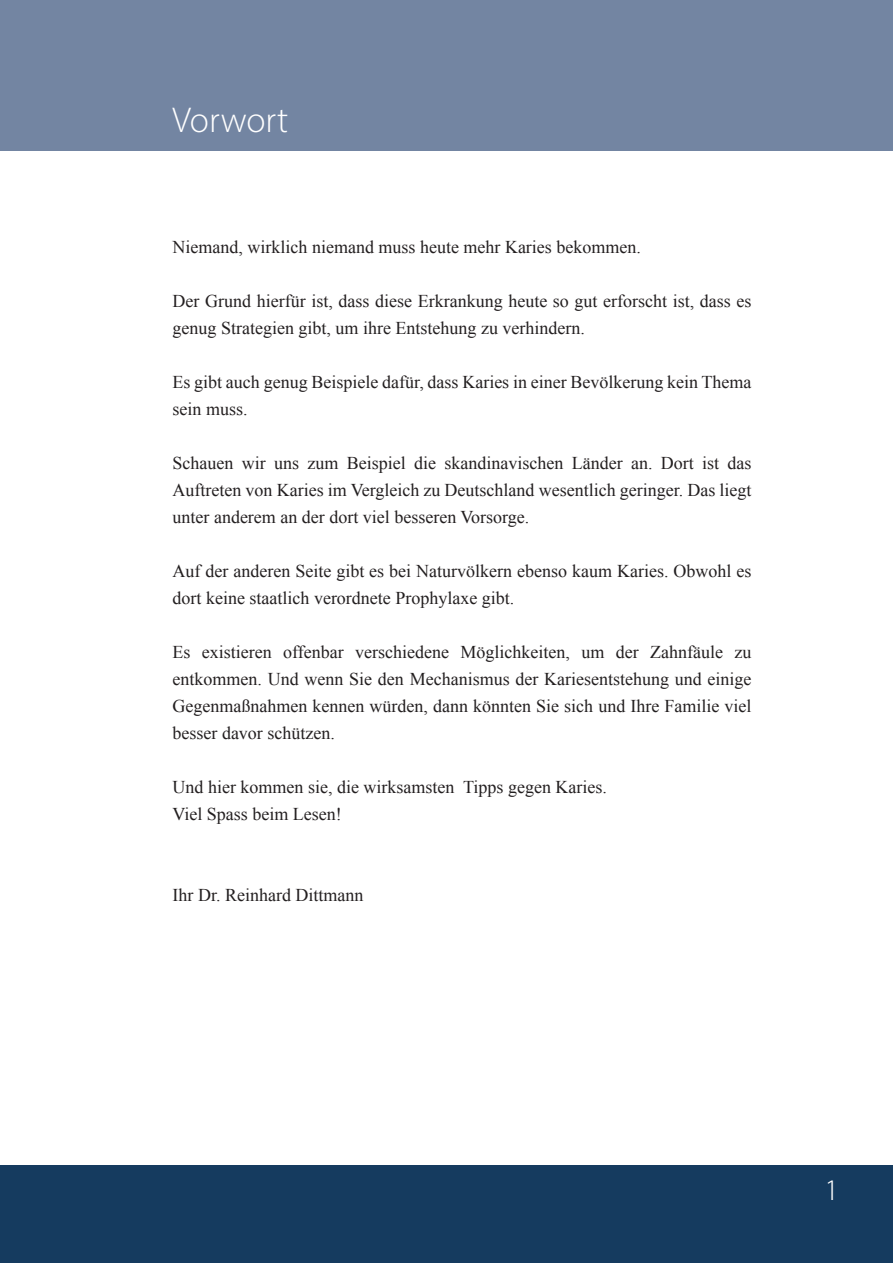
<style>
.page{position:relative;width:893px;height:1263px;background:#fff}
.page>*{position:absolute;margin:0;border:0;box-sizing:border-box;transform-origin:0 0}
.t1{font:300 36px "Myriad Pro";color:#fff}
.t2{font:300 30px "Myriad Pro";color:#fff}
.t3{font:18px/27px "Times New Roman";color:#231f20}
</style>
<div class="page">
<div style="left:0;top:1165px;width:893px;height:98px;background:#153b5f"></div>
<div style="left:0;top:0;width:893px;height:150px;background:#7385a2"></div>
<p class="t1" style="left:172px;top:98px;width:117px">Vorwort</p>
<p class="t3" style="left:172px;top:233px;width:470px">Niemand, wirklich niemand muss heute mehr Karies bekommen.</p>
<p class="t3" style="left:172px;top:287px;width:581px">Der Grund hierfür ist, dass diese Erkrankung heute so gut erforscht ist, dass es genug Strategien gibt, um ihre Entstehung zu verhindern.</p>
<p class="t3" style="left:172px;top:368px;width:581px">Es gibt auch genug Beispiele dafür, dass Karies in einer Bevölkerung kein Thema sein muss.</p>
<p class="t3" style="left:172px;top:449px;width:581px;text-align:justify">Schauen wir uns zum Beispiel die skandinavischen Länder an. Dort ist das Auftreten von Karies im Vergleich zu Deutschland wesentlich geringer. Das liegt unter anderem an der dort viel besseren Vorsorge.</p>
<p class="t3" style="left:172px;top:557px;width:580px">Auf der anderen Seite gibt es bei Naturvölkern ebenso kaum Karies. Obwohl es dort keine staatlich verordnete Prophylaxe gibt.</p>
<p class="t3" style="left:172px;top:638px;width:581px;text-align:justify">Es existieren offenbar verschiedene Möglichkeiten, um der Zahnfäule zu entkommen. Und wenn Sie den Mechanismus der Kariesentstehung und einige Gegenmaßnahmen kennen würden, dann könnten Sie sich und Ihre Familie viel besser davor schützen.</p>
<p class="t3" style="left:172px;top:773px;width:436px">Und hier kommen sie, die wirksamsten Tipps gegen Karies.</p>
<p class="t3" style="left:172px;top:800px;width:171px">Viel Spass beim Lesen!</p>
<p class="t3" style="left:172px;top:881px;width:192px">Ihr Dr. Reinhard Dittmann</p>
<p class="t2" style="left:824px;top:1171px;width:16px">1</p>
</div>
